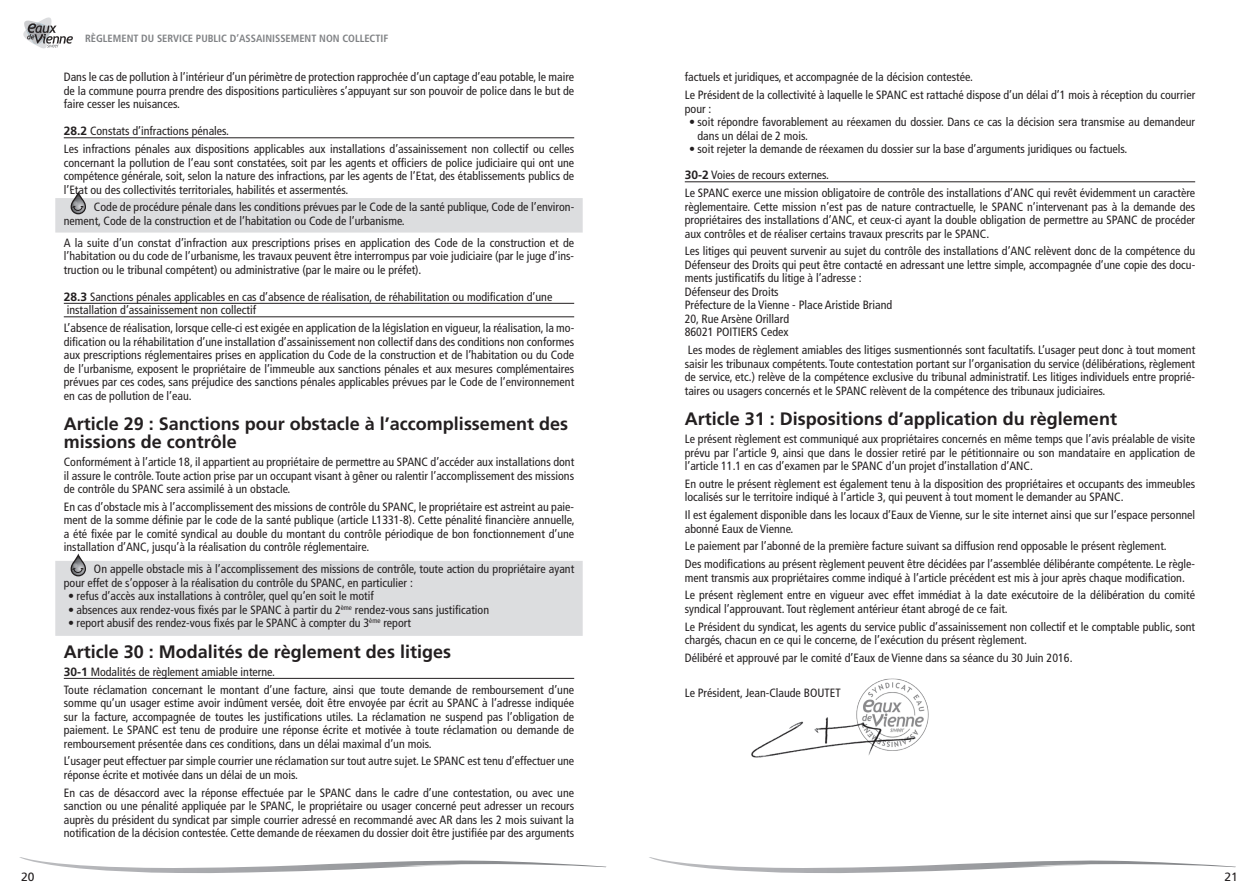
<style>
.page{position:relative;width:1259px;height:893px;background:#fff}
.page>*{position:absolute;margin:0;border:0;box-sizing:border-box;transform-origin:0 0}
.t1{font:700 18px/18px "Frutiger";color:#231f20}
.t2{font:condensed 12px/13.5px "Frutiger";color:#231f20}
.t3{font:12px "Frutiger";color:#231f20}
.t4{font:700 condensed 10.5px "Frutiger";color:#808285}
.s1{font-weight:700;font-stretch:normal}
</style>
<div class="page">
<svg style="left:23px;top:17px;width:50px;height:32px"></svg>
<svg style="left:19px;top:857px;width:587px;height:16px"></svg>
<svg style="left:649px;top:857px;width:587px;height:16px"></svg>
<img style="left:856px;top:678px;width:73px;height:61px">
<img style="left:751px;top:715px;width:168px;height:43px">
<hr style="left:64px;top:137px;width:510px;height:1px;background:#231f20">
<div style="left:55px;top:198px;width:528px;height:35px;background:#dcdddf"></div>
<hr style="left:64px;top:303px;width:510px;height:1px;background:#231f20">
<hr style="left:64px;top:316px;width:510px;height:1px;background:#231f20">
<div style="left:55px;top:561px;width:528px;height:75px;background:#dcdddf"></div>
<hr style="left:64px;top:678px;width:510px;height:1px;background:#231f20">
<svg style="left:71px;top:191px;width:15px;height:23px"></svg>
<svg style="left:71px;top:553px;width:15px;height:23px"></svg>
<hr style="left:685px;top:181px;width:510px;height:1px;background:#231f20">
<p class="t4" style="left:85px;top:32px;width:305px">RÈGLEMENT DU SERVICE PUBLIC D’ASSAINISSEMENT NON COLLECTIF</p>
<p class="t2" style="left:64px;top:70px;width:512px;text-align:justify">Dans le cas de pollution à l’intérieur d’un périmètre de protection rapprochée d’un captage d’eau potable, le maire de la commune pourra prendre des dispositions particulières s’appuyant sur son pouvoir de police dans le but de faire cesser les nuisances.</p>
<p class="t2" style="left:64px;top:122px;width:512px;line-height:17.7px"><span class="s1">28.2</span> Constats d’infractions pénales.<br>Les infractions pénales aux dispositions applicables aux installations d’assainissement non collectif ou celles</p>
<p class="t2" style="left:64px;top:156px;width:512px;text-align:justify">concernant la pollution de l’eau sont constatées, soit par les agents et officiers de police judiciaire qui ont une compétence générale, soit, selon la nature des infractions, par les agents de l’Etat, des établissements publics de l’Etat ou des collectivités territoriales, habilités et assermentés.</p>
<p class="t2" style="left:64px;top:200px;width:512px;text-indent:30px">Code de procédure pénale dans les conditions prévues par le Code de la santé publique, Code de l’environ&shy;nement, Code de la construction et de l’habitation ou Code de l’urbanisme.</p>
<p class="t2" style="left:64px;top:236px;width:512px;text-align:justify">A la suite d’un constat d’infraction aux prescriptions prises en application des Code de la construction et de l’habitation ou du code de l’urbanisme, les travaux peuvent être interrompus par voie judiciaire (par le juge d’ins&shy;truction ou le tribunal compétent) ou administrative (par le maire ou le préfet).</p>
<p class="t2" style="left:64px;top:290px;width:490px"><span class="s1">28.3</span> Sanctions pénales applicables en cas d’absence de réalisation, de réhabilitation ou modification d’une installation d’assainissement non collectif</p>
<p class="t2" style="left:64px;top:321px;width:512px;text-align:justify">L’absence de réalisation, lorsque celle-ci est exigée en application de la législation en vigueur, la réalisation, la mo&shy;dification ou la réhabilitation d’une installation d’assainissement non collectif dans des conditions non conformes aux prescriptions réglementaires prises en application du Code de la construction et de l’habitation ou du Code de l’urbanisme, exposent le propriétaire de l’immeuble aux sanctions pénales et aux mesures complémentaires prévues par ces codes, sans préjudice des sanctions pénales applicables prévues par le Code de l’environnement en cas de pollution de l’eau.</p>
<h1 class="t1" style="left:64px;top:415px;width:506px">Article 29 : Sanctions pour obstacle à l’accomplissement des missions de contrôle</h1>
<p class="t2" style="left:64px;top:455px;width:512px;text-align:justify">Conformément à l’article 18, il appartient au propriétaire de permettre au SPANC d’accéder aux installations dont il assure le contrôle. Toute action prise par un occupant visant à gêner ou ralentir l’accomplissement des missions de contrôle du SPANC sera assimilé à un obstacle.</p>
<p class="t2" style="left:64px;top:500px;width:512px;text-align:justify">En cas d’obstacle mis à l’accomplissement des missions de contrôle du SPANC, le propriétaire est astreint au paie&shy;ment de la somme définie par le code de la santé publique (article L1331-8). Cette pénalité financière annuelle, a été fixée par le comité syndical au double du montant du contrôle périodique de bon fonctionnement d’une installation d’ANC, jusqu’à la réalisation du contrôle réglementaire.</p>
<p class="t2" style="left:64px;top:562px;width:512px;text-indent:30px">On appelle obstacle mis à l’accomplissement des missions de contrôle, toute action du propriétaire ayant pour effet de s’opposer à la réalisation du contrôle du SPANC, en particulier :</p>
<p class="t2" style="left:68px;top:589px;width:307px">• refus d’accès aux installations à contrôler, quel qu’en soit le motif</p>
<p class="t2" style="left:68px;top:603px;width:423px">• absences aux rendez-vous fixés par le SPANC à partir du 2<sup>ème</sup> rendez-vous sans justification</p>
<p class="t2" style="left:68px;top:616px;width:344px">• report abusif des rendez-vous fixés par le SPANC à compter du 3<sup>ème</sup> report</p>
<h1 class="t1" style="left:64px;top:643px;width:389px">Article 30 : Modalités de règlement des litiges</h1>
<p class="t2" style="left:64px;top:663px;width:512px;line-height:17.7px"><span class="s1">30-1</span> Modalités de règlement amiable interne.<br>Toute réclamation concernant le montant d’une facture, ainsi que toute demande de remboursement d’une</p>
<p class="t2" style="left:64px;top:696px;width:512px;text-align:justify">somme qu’un usager estime avoir indûment versée, doit être envoyée par écrit au SPANC à l’adresse indiquée sur la facture, accompagnée de toutes les justifications utiles. La réclamation ne suspend pas l’obligation de paiement. Le SPANC est tenu de produire une réponse écrite et motivée à toute réclamation ou demande de remboursement présentée dans ces conditions, dans un délai maximal d’un mois.</p>
<p class="t2" style="left:64px;top:754px;width:512px">L’usager peut effectuer par simple courrier une réclamation sur tout autre sujet. Le SPANC est tenu d’effectuer une réponse écrite et motivée dans un délai de un mois.</p>
<p class="t2" style="left:64px;top:786px;width:512px;text-align:justify">En cas de désaccord avec la réponse effectuée par le SPANC dans le cadre d’une contestation, ou avec une sanction ou une pénalité appliquée par le SPANC, le propriétaire ou usager concerné peut adresser un recours auprès du président du syndicat par simple courrier adressé en recommandé avec AR dans les 2 mois suivant la notification de la décision contestée. Cette demande de réexamen du dossier doit être justifiée par des arguments</p>
<p class="t2" style="left:685px;top:68px;width:512px;line-height:17.7px">factuels et juridiques, et accompagnée de la décision contestée.<br>Le Président de la collectivité à laquelle le SPANC est rattaché dispose d’un délai d’1 mois à réception du courrier</p>
<p class="t2" style="left:685px;top:102px;width:28px">pour :</p>
<p class="t2" style="left:697px;top:115px;width:499px;text-indent:-9px">• soit répondre favorablement au réexamen du dossier. Dans ce cas la décision sera transmise au demandeur dans un délai de 2 mois.</p>
<p class="t2" style="left:685px;top:136px;width:444px;line-height:26.2px;text-indent:4px">• soit rejeter la demande de réexamen du dossier sur la base d’arguments juridiques ou factuels.<br><span class="s1">30-2</span> Voies de recours externes.</p>
<p class="t2" style="left:685px;top:186px;width:512px;text-align:justify">Le SPANC exerce une mission obligatoire de contrôle des installations d’ANC qui revêt évidemment un caractère règlementaire. Cette mission n’est pas de nature contractuelle, le SPANC n’intervenant pas à la demande des propriétaires des installations d’ANC, et ceux-ci ayant la double obligation de permettre au SPANC de procéder aux contrôles et de réaliser certains travaux prescrits par le SPANC.</p>
<p class="t2" style="left:685px;top:244px;width:512px">Les litiges qui peuvent survenir au sujet du contrôle des installations d’ANC relèvent donc de la compétence du Défenseur des Droits qui peut être contacté en adressant une lettre simple, accompagnée d’une copie des docu&shy;ments justificatifs du litige à l’adresse :<br>Défenseur des Droits<br>Préfecture de la Vienne - Place Aristide Briand<br>20, Rue Arsène Orillard<br>86021 POITIERS Cedex</p>
<p class="t2" style="left:685px;top:343px;width:512px;text-align:justify">Les modes de règlement amiables des litiges susmentionnés sont facultatifs. L’usager peut donc à tout moment saisir les tribunaux compétents. Toute contestation portant sur l’organisation du service (délibérations, règlement de service, etc.) relève de la compétence exclusive du tribunal administratif. Les litiges individuels entre proprié&shy;taires ou usagers concernés et le SPANC relèvent de la compétence des tribunaux judiciaires.</p>
<h1 class="t1" style="left:685px;top:410px;width:434px">Article 31 : Dispositions d’application du règlement</h1>
<p class="t2" style="left:685px;top:432px;width:512px;text-align:justify">Le présent règlement est communiqué aux propriétaires concernés en même temps que l’avis préalable de visite prévu par l’article 9, ainsi que dans le dossier retiré par le pétitionnaire ou son mandataire en application de l’article 11.1 en cas d’examen par le SPANC d’un projet d’installation d’ANC.</p>
<p class="t2" style="left:685px;top:477px;width:512px">En outre le présent règlement est également tenu à la disposition des propriétaires et occupants des immeubles localisés sur le territoire indiqué à l’article 3, qui peuvent à tout moment le demander au SPANC.</p>
<p class="t2" style="left:685px;top:508px;width:512px">Il est également disponible dans les locaux d’Eaux de Vienne, sur le site internet ainsi que sur l’espace personnel abonné Eaux de Vienne.</p>
<p class="t2" style="left:685px;top:537px;width:512px;line-height:17.7px">Le paiement par l’abonné de la première facture suivant sa diffusion rend opposable le présent règlement.<br>Des modifications au présent règlement peuvent être décidées par l’assemblée délibérante compétente. Le règle-</p>
<p class="t2" style="left:685px;top:569px;width:512px;line-height:17.7px">ment transmis aux propriétaires comme indiqué à l’article précédent est mis à jour après chaque modification.<br>Le présent règlement entre en vigueur avec effet immédiat à la date exécutoire de la délibération du comité</p>
<p class="t2" style="left:685px;top:600px;width:512px;line-height:17.7px">syndical l’approuvant. Tout règlement antérieur étant abrogé de ce fait.<br>Le Président du syndicat, les agents du service public d’assainissement non collectif et le comptable public, sont</p>
<p class="t2" style="left:685px;top:631px;width:389px;line-height:17.7px">chargés, chacun en ce qui le concerne, de l’exécution du présent règlement.<br>Délibéré et approuvé par le comité d’Eaux de Vienne dans sa séance du 30 Juin 2016.</p>
<p class="t2" style="left:685px;top:686px;width:157px">Le Président, Jean-Claude BOUTET</p>
<p class="t3" style="left:21px;top:870px;width:15px">20</p>
<p class="t3" style="left:1224px;top:870px;width:15px">21</p>
</div>
